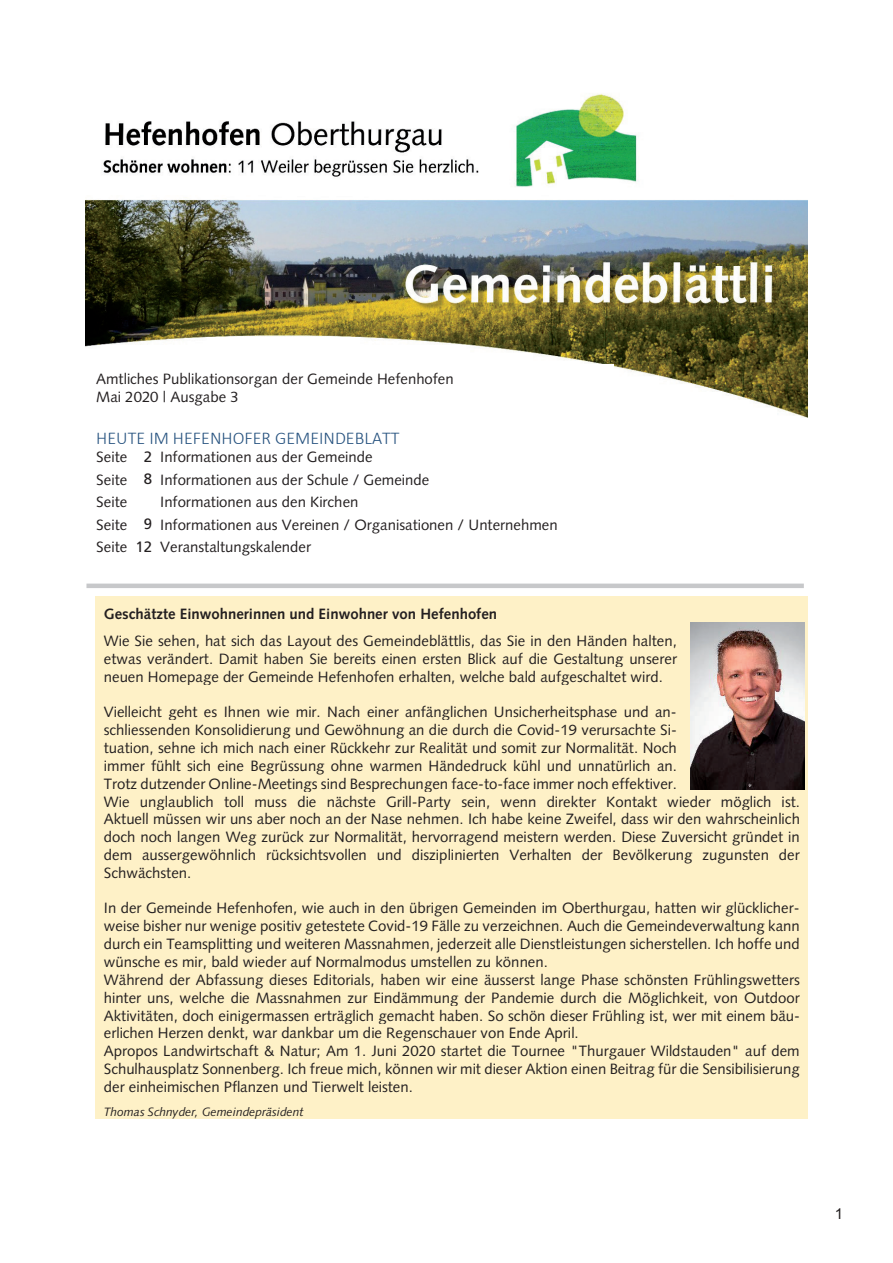
<style>
.page{position:relative;width:893px;height:1263px;background:#fff}
.page>*{position:absolute;margin:0;border:0;box-sizing:border-box;transform-origin:0 0}
.t1{font:300 18px "Calibri";color:#26527f}
.t2{font:15px/17.9px "Syntax LT Std";color:#231f20}
.t3{font:700 15px "Syntax LT Std";color:#231f20}
.t4{font:15px/21.8px "Frutiger";color:#231f20}
.t5{font:15px "Arial";color:#231f20}
.t6{font:italic 12px "Syntax LT Std";letter-spacing:-.005em;color:#231f20}
</style>
<div class="page">
<div style="left:96px;top:596px;width:712px;height:523px;background:#fef1c7"></div>
<img style="left:85px;top:93px;width:723px;height:324px">
<hr style="left:86px;top:584px;width:718px;height:4px;background:#c7c8ca">
<img style="left:690px;top:623px;width:114px;height:167px">
<div style="left:85px;top:364px;width:529px;height:198px;background:#fff"></div>
<p class="t2" style="left:96px;top:370px;width:359px">Amtliches Publikationsorgan der Gemeinde Hefenhofen<br>Mai 2020 | Ausgabe 3</p>
<p class="t1" style="left:96px;top:426px;width:305px">HEUTE IM HEFENHOFER GEMEINDEBLATT</p>
<p class="t2" style="left:96px;top:448px;width:32px">Seite</p>
<p class="t2" style="left:160px;top:448px;width:214px">Informationen aus der Gemeinde</p>
<p class="t2" style="left:96px;top:471px;width:32px">Seite</p>
<p class="t2" style="left:160px;top:471px;width:270px">Informationen aus der Schule / Gemeinde</p>
<p class="t2" style="left:96px;top:493px;width:32px">Seite</p>
<p class="t2" style="left:160px;top:493px;width:200px">Informationen aus den Kirchen</p>
<p class="t2" style="left:96px;top:515px;width:32px">Seite</p>
<p class="t2" style="left:160px;top:515px;width:399px">Informationen aus Vereinen / Organisationen / Unternehmen</p>
<p class="t2" style="left:96px;top:538px;width:32px">Seite</p>
<p class="t2" style="left:160px;top:538px;width:152px">Veranstaltungskalender</p>
<p class="t4" style="left:144px;top:446px;width:10px">2<br>8</p>
<p class="t4" style="left:135px;top:512px;width:18px;line-height:23.2px;text-align:center">9<br>12</p>
<p class="t3" style="left:104px;top:605px;width:395px">Geschätzte Einwohnerinnen und Einwohner von Hefenhofen</p>
<p class="t2" style="left:104px;top:632px;width:575px;text-align:justify">Wie Sie sehen, hat sich das Layout des Gemeindeblättlis, das Sie in den Händen halten, etwas verändert. Damit haben Sie bereits einen ersten Blick auf die Gestaltung unserer neuen Homepage der Gemeinde Hefenhofen erhalten, welche bald aufgeschaltet wird.</p>
<p class="t2" style="left:104px;top:703px;width:698px">Vielleicht geht es Ihnen wie mir. Nach einer anfänglichen Unsicherheitsphase und an-<br>schliessenden Konsolidierung und Gewöhnung an die durch die Covid-19 verursachte Si-<br>tuation, sehne ich mich nach einer Rückkehr zur Realität und somit zur Normalität. Noch<br>immer fühlt sich eine Begrüssung ohne warmen Händedruck kühl und unnatürlich an.<br>Trotz dutzender Online-Meetings sind Besprechungen face-to-face immer noch effektiver.<br>Wie unglaublich toll muss die nächste Grill-Party sein, wenn direkter Kontakt wieder möglich ist.<br>Aktuell müssen wir uns aber noch an der Nase nehmen. Ich habe keine Zweifel, dass wir den wahrscheinlich doch noch langen Weg zurück zur Normalität, hervorragend meistern werden. Diese Zuversicht gründet in dem aussergewöhnlich rücksichtsvollen und disziplinierten Verhalten der Bevölkerung zugunsten der Schwächsten.</p>
<p class="t2" style="left:104px;top:899px;width:698px">In der Gemeinde Hefenhofen, wie auch in den übrigen Gemeinden im Oberthurgau, hatten wir glücklicher&shy;weise bisher nur wenige positiv getestete Covid-19 Fälle zu verzeichnen. Auch die Gemeindeverwaltung kann durch ein Teamsplitting und weiteren Massnahmen, jederzeit alle Dienstleistungen sicherstellen. Ich hoffe und wünsche es mir, bald wieder auf Normalmodus umstellen zu können.<br>Während der Abfassung dieses Editorials, haben wir eine äusserst lange Phase schönsten Frühlingswetters hinter uns, welche die Massnahmen zur Eindämmung der Pandemie durch die Möglichkeit, von Outdoor Aktivitäten, doch einigermassen erträglich gemacht haben. So schön dieser Frühling ist, wer mit einem bäu&shy;erlichen Herzen denkt, war dankbar um die Regenschauer von Ende April.<br>Apropos Landwirtschaft &amp; Natur; Am 1. Juni 2020 startet die Tournee "Thurgauer Wildstauden" auf dem Schulhausplatz Sonnenberg. Ich freue mich, können wir mit dieser Aktion einen Beitrag für die Sensibilisierung der einheimischen Pflanzen und Tierwelt leisten.</p>
<p class="t6" style="left:104px;top:1104px;width:201px">Thomas Schnyder, Gemeindepräsident</p>
<p class="t5" style="left:835px;top:1203px;width:10px">1</p>
</div>
